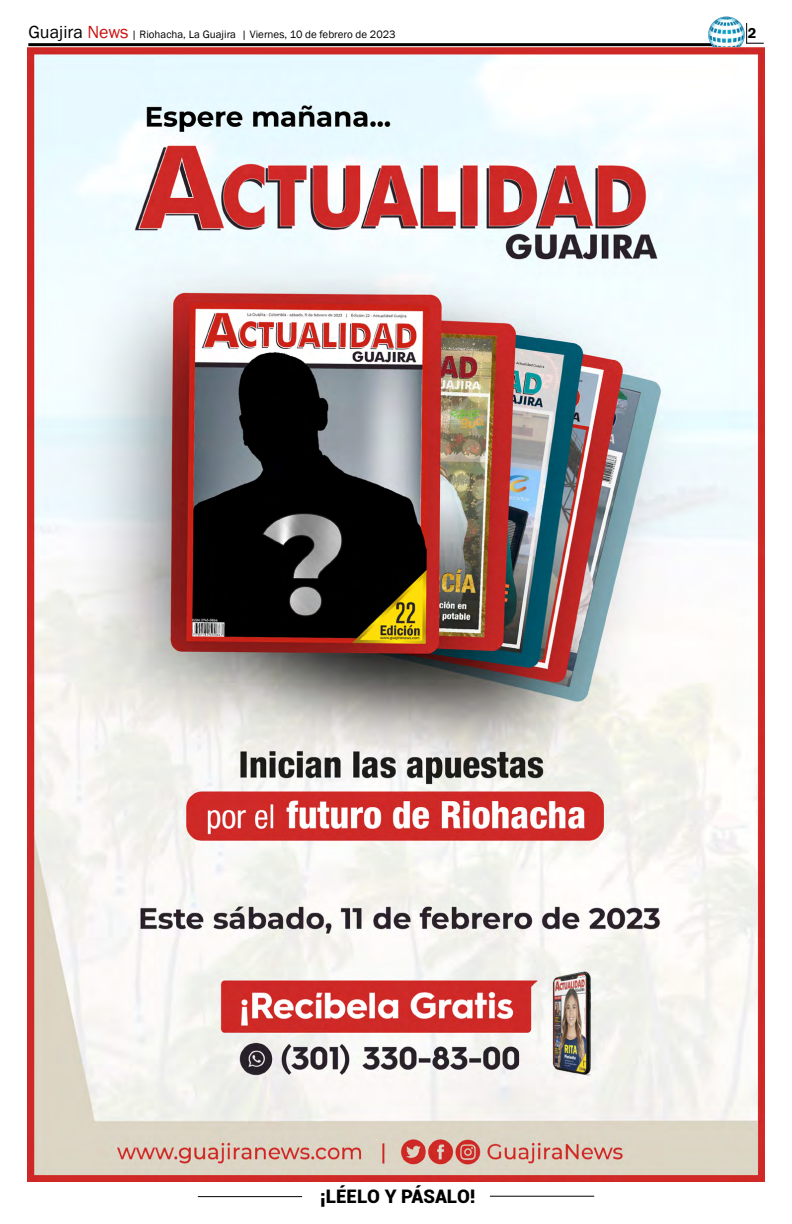
<style>
.page{position:relative;width:792px;height:1224px;background:#fff}
.page>*{position:absolute;margin:0;border:0;box-sizing:border-box;transform-origin:0 0}
.t1{font:900 18.7px "Roboto";color:#000}
.t2{font:600 14.7px "Franklin Gothic";color:#000}
.t3{font:11px "Franklin Gothic";color:#000}
.s1{font-size:18px}
.s2{font-size:18px;color:#c91311}
</style>
<div class="page">
<hr style="left:198px;top:1196px;width:104px;height:1px;background:#000">
<hr style="left:490px;top:1196px;width:104px;height:1px;background:#000">
<hr style="left:28px;top:43px;width:688px;height:3px;background:#000">
<img style="left:708px;top:16px;width:37px;height:31px">
<svg style="left:746px;top:23px;width:18px;height:21px"></svg>
<img style="left:27px;top:47px;width:737px;height:1134px">
<p class="t3" style="left:28px;top:28px;width:369px"><span class="s1">Guajira</span> <span class="s2">News</span> | Riohacha, La Guajira | Viernes, 10 de febrero de 2023</p>
<h2 class="t2" style="left:748px;top:24px;width:10px">2</h2>
<h1 class="t1" style="left:320px;top:1183px;width:157px">¡LÉELO Y PÁSALO!</h1>
</div>
